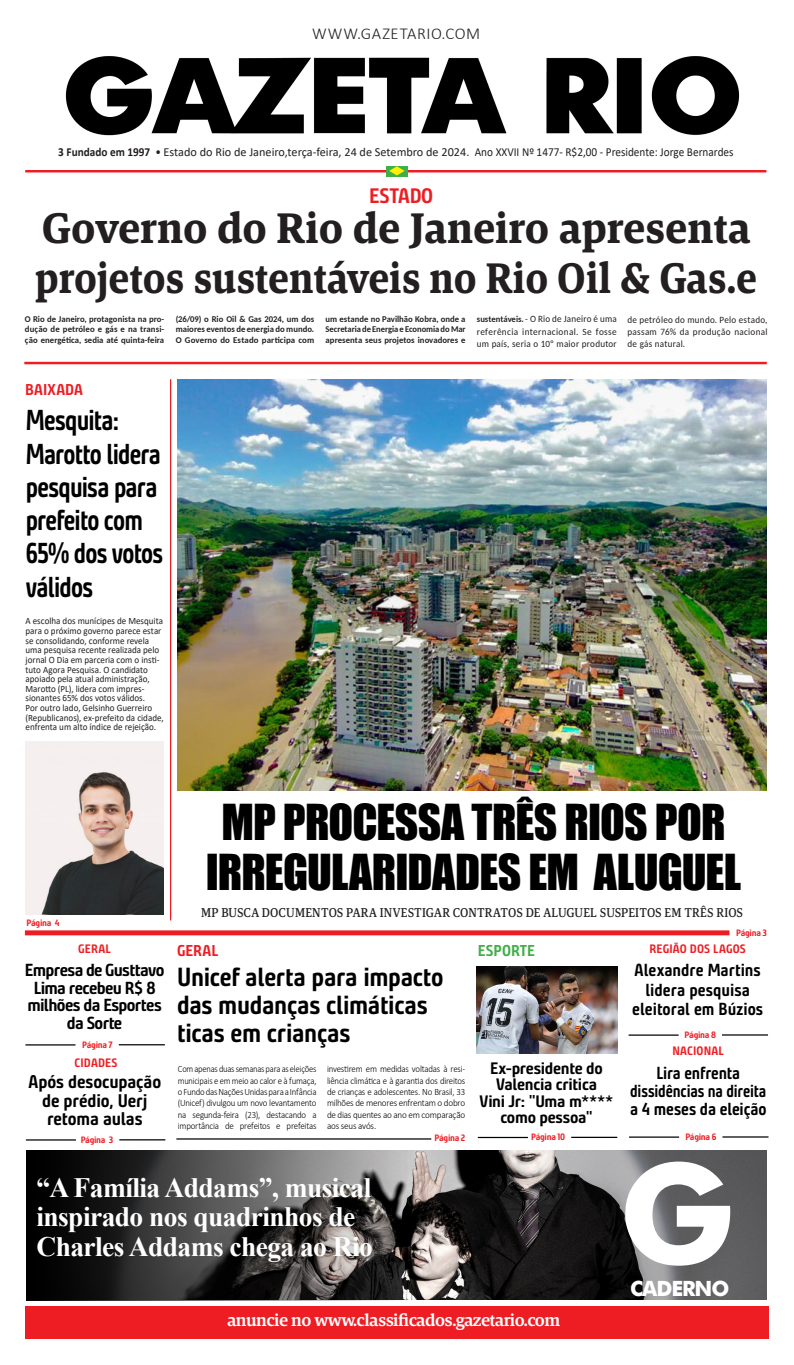
<style>
.page{position:relative;width:794px;height:1365px;background:#fff}
.page>*{position:absolute;margin:0;border:0;box-sizing:border-box;transform-origin:0 0}
.t1{font:700 139.12px "Futura";color:#fff}
.TEXTO_NORMAL_-_X{font:45.5px "Impact";letter-spacing:-.02em;color:#000}
.Tit_-_Manchete_6_col_2_linhas{font:700 43.75px/49.9px "Askan";color:#231f20;scale:.96 1}
.Nº_CHAMADA_DA_PAG_-_CAPA{font:700 28.88px/33.2px "Bunday Clean";letter-spacing:-.035em;color:#000;scale:.83 1}
.Tit_-_Manchete_6_col_2_linhas-2{font:700 28px/29.8px "Times New Roman";letter-spacing:-.02em;color:#fff}
.Nº_CHAMADA_DA_PAG_-_CAPA-2{font:700 26.25px/28px "Bunday Clean";letter-spacing:-.01em;color:#000;scale:.94 1}
.t2{font:700 21px "Futura";letter-spacing:-.05em;color:#fff}
.TEXTO_NORMAL{font:700 21px "Bunday Clean";letter-spacing:-.015em;color:#ee1d23}
.Nº_CHAMADA_DA_PAG_-_CAPA-3{font:700 18.38px/18.4px "Bunday Clean";letter-spacing:-.01em;color:#000;text-align:center;scale:.96 1}
.Nº_CHAMADA_DA_PAG_-_CAPA-4{font:700 17.5px/17.5px "Bunday Clean";letter-spacing:-.04em;color:#000;text-align:center}
.Nº_CHAMADA_DA_PAG_-_CAPA-5{font:700 17.5px/17.5px "Bunday Clean";letter-spacing:-.01em;color:#000;text-align:center;scale:.9 1}
.Nº_CHAMADA_DA_PAG_-_CAPA-6{font:700 17.5px/19.2px "Bunday Clean";letter-spacing:-.01em;color:#000;text-align:center;scale:.93 1}
.Tit_-_2_col_-_2_linhas{font:600 17.5px "Askan";letter-spacing:-.03em;color:#fff}
.Nº_CHAMADA_DA_PAG_-_CAPA-7{font:700 16.62px/16.6px "Bunday Clean";letter-spacing:-.02em;color:#000;text-align:center}
.TEXTO_NORMAL-2{font:300 16.62px "Calibri";letter-spacing:.035em;color:#231f20}
.TEXTO_NORMAL-3{font:700 15.75px "Bunday Clean";letter-spacing:.01em;color:#ee1d23}
.TEXTO_NORMAL-4{font:700 15.75px "Bunday Clean";letter-spacing:.005em;color:#40ae49}
.TEXTO_NORMAL_-_X-2{font:500 13.12px "Askan";letter-spacing:.01em;color:#231f20;scale:.89 1}
.t3{font:12.25px "Calibri";color:#231f20;scale:.92 1}
.TEXTO_NORMAL-5{font:700 12.25px "Bunday Clean";letter-spacing:.015em;color:#ee1d23}
.TEXTO_NORMAL-6{font:9.62px/9.6px "Calibri";color:#231f20;scale:.94 1}
.TEXTO_NORMAL-7{font:300 9.62px/11.4px "Calibri";letter-spacing:-.025em;color:#000;text-align:justify;scale:.89 1}
.TEXTO_NORMAL-8{font:300 9.62px/11.4px "Calibri";letter-spacing:-.025em;color:#000;text-align:justify;scale:.92 1}
.t4{font:9.62px/12.2px "Carlito";letter-spacing:.03em;color:#231f20;text-align:justify;scale:.94 1}
.Nº_CHAMADA_DA_PAG_-_CAPA-8{font:700 9.28px "Bunday Clean";letter-spacing:-.035em;color:#ee1d23}
.TEXTO_NORMAL_-_X-3{font:700 8.75px/10.5px "Carlito";letter-spacing:.005em;color:#231f20;text-align:justify}
.s1{font-weight:700}
.s2{font-weight:700;font-size:8.75px}
</style>
<div class="page">
<img style="left:407px;top:1150px;width:359px;height:149px">
<img style="left:65px;top:56px;width:675px;height:80px">
<hr style="left:25px;top:170px;width:363px;height:2px;background:#ee1d23">
<hr style="left:407px;top:170px;width:359px;height:2px;background:#ee1d23">
<div style="left:386px;top:166px;width:21px;height:10px;background:#40ae49"></div>
<svg style="left:389px;top:166px;width:15px;height:9px"></svg>
<div style="left:25px;top:1306px;width:743px;height:32px;background:#ee1d23"></div>
<hr style="left:24px;top:362px;width:743px;height:2px;background:#ee1d23">
<div style="left:25px;top:930px;width:704px;height:5px;background:#ee1d23"></div>
<hr style="left:25px;top:1044px;width:50px;height:1px;background:#000">
<hr style="left:119px;top:1044px;width:46px;height:1px;background:#000">
<hr style="left:26px;top:1139px;width:50px;height:1px;background:#000">
<hr style="left:119px;top:1139px;width:46px;height:1px;background:#000">
<hr style="left:628px;top:1034px;width:50px;height:1px;background:#000">
<hr style="left:722px;top:1034px;width:46px;height:1px;background:#000">
<hr style="left:629px;top:1136px;width:50px;height:1px;background:#000">
<hr style="left:722px;top:1136px;width:46px;height:1px;background:#000">
<hr style="left:478px;top:1136px;width:50px;height:1px;background:#000">
<hr style="left:571px;top:1136px;width:46px;height:1px;background:#000">
<hr style="left:176px;top:1138px;width:255px;height:1px;background:#000">
<svg style="left:26px;top:1150px;width:381px;height:150px;background:#3a3939"></svg>
<hr style="left:170px;top:379px;width:1px;height:541px;background:#ee1d23">
<img style="left:476px;top:966px;width:141px;height:86px">
<img style="left:177px;top:379px;width:589px;height:411px">
<img style="left:25px;top:741px;width:139px;height:173px">
<p class="TEXTO_NORMAL-2" style="left:312px;top:23px;width:170px">WWW.GAZETARIO.COM</p>
<p class="t3" style="left:58px;top:143px;width:735px"><span class="s1">3 Fundado em 1997</span> • Estado do Rio de Janeiro,terça-feira, 24 de Setembro de 2024. Ano XXVII Nº 1477- R$2,00 - Presidente: Jorge Bernardes</p>
<p class="TEXTO_NORMAL" style="left:369px;top:182px;width:66px">ESTADO</p>
<p class="Tit_-_Manchete_6_col_2_linhas" style="left:35px;top:203px;width:753px">Governo do Rio de Janeiro apresenta projetos sustentáveis no Rio Oil &amp; Gas.e</p>
<p class="TEXTO_NORMAL_-_X-3" style="left:25px;top:313px;width:141px">O Rio de Janeiro, protagonista na pro&shy;dução de petróleo e gás e na transi&shy;ção energética, sedia até quinta-feira</p>
<p class="TEXTO_NORMAL_-_X-3" style="left:176px;top:313px;width:140px">(26/09) o Rio Oil &amp; Gas 2024, um dos maiores eventos de energia do mundo.<br>O Governo do Estado participa com</p>
<p class="TEXTO_NORMAL_-_X-3" style="left:325px;top:313px;width:141px">um estande no Pavilhão Kobra, onde a Secretaria de Energia e Economia do Mar apresenta seus projetos inovadores e</p>
<p class="t4" style="left:477px;top:312px;width:150px"><span class="s2">sustentáveis.</span> - O Rio de Janeiro é uma referência internacional. Se fosse um país, seria o 10º maior produtor</p>
<p class="t4" style="left:627px;top:313px;width:150px">de petróleo do mundo. Pelo estado, passam 76% da produção nacional de gás natural.</p>
<p class="TEXTO_NORMAL-3" style="left:25px;top:379px;width:59px">BAIXADA</p>
<p class="Nº_CHAMADA_DA_PAG_-_CAPA" style="left:26px;top:403px;width:167px">Mesquita:<br>Marotto lidera pesquisa para prefeito com<br>65% dos votos válidos</p>
<p class="TEXTO_NORMAL-6" style="left:26px;top:616px;width:148px">A escolha dos munícipes de Mesquita para o próximo governo parece estar se consolidando, conforme revela uma pesquisa recente realizada pelo jornal O Dia em parceria com o insti&shy;tuto Agora Pesquisa. O candidato apoiado pela atual administração, Marotto (PL), lidera com impres&shy;sionantes 65% dos votos válidos.<br>Por outro lado, Gelsinho Guerreiro (Republicanos), ex-prefeito da cidade, enfrenta um alto índice de rejeição.</p>
<p class="Nº_CHAMADA_DA_PAG_-_CAPA-8" style="left:27px;top:916px;width:34px">Página 4</p>
<p class="TEXTO_NORMAL-5" style="left:78px;top:940px;width:34px">GERAL</p>
<p class="Nº_CHAMADA_DA_PAG_-_CAPA-4" style="left:25px;top:961px;width:141px">Empresa de Gusttavo<br>Lima recebeu R$ 8 milhões da Esportes da Sorte</p>
<p class="Nº_CHAMADA_DA_PAG_-_CAPA-8" style="left:82px;top:1038px;width:32px">Página 7</p>
<p class="TEXTO_NORMAL-5" style="left:74px;top:1054px;width:45px">CIDADES</p>
<p class="Nº_CHAMADA_DA_PAG_-_CAPA-3" style="left:29px;top:1072px;width:140px">Após desocupação de prédio, Uerj retoma aulas</p>
<p class="Nº_CHAMADA_DA_PAG_-_CAPA-8" style="left:81px;top:1133px;width:34px">Página 3</p>
<p class="TEXTO_NORMAL_-_X" style="left:221px;top:787px;width:505px">MP PROCESSA TRÊS RIOS POR</p>
<p class="TEXTO_NORMAL_-_X" style="left:206px;top:836px;width:536px">IRREGULARIDADES EM ALUGUEL</p>
<p class="TEXTO_NORMAL_-_X-2" style="left:201px;top:904px;width:610px">MP BUSCA DOCUMENTOS PARA INVESTIGAR CONTRATOS DE ALUGUEL SUSPEITOS EM TRÊS RIOS</p>
<p class="TEXTO_NORMAL-3" style="left:177px;top:939px;width:43px">GERAL</p>
<p class="Nº_CHAMADA_DA_PAG_-_CAPA-2" style="left:177px;top:962px;width:285px">Unicef alerta para impacto das mudanças climáticas ticas em crianças</p>
<p class="TEXTO_NORMAL-7" style="left:178px;top:1063px;width:157px">Com apenas duas semanas para as eleições municipais e em meio ao calor e à fumaça, o Fundo das Nações Unidas para a Infância (Unicef) divulgou um novo levantamento na segunda-feira (23), destacando a importância de prefeitos e prefeitas</p>
<p class="TEXTO_NORMAL-8" style="left:327px;top:1063px;width:152px">investirem em medidas voltadas à resi&shy;liência climática e à garantia dos direitos de crianças e adolescentes. No Brasil, 33 milhões de menores enfrentam o dobro de dias quentes ao ano em comparação aos seus avós.</p>
<p class="Nº_CHAMADA_DA_PAG_-_CAPA-8" style="left:434px;top:1131px;width:32px">Página 2</p>
<p class="TEXTO_NORMAL-4" style="left:478px;top:939px;width:59px">ESPORTE</p>
<p class="Nº_CHAMADA_DA_PAG_-_CAPA-7" style="left:490px;top:1059px;width:114px">Ex-presidente do<br>Valencia critica</p>
<p class="Nº_CHAMADA_DA_PAG_-_CAPA-7" style="left:479px;top:1092px;width:135px">Vini Jr: "Uma m**** como pessoa"</p>
<p class="Nº_CHAMADA_DA_PAG_-_CAPA-8" style="left:531px;top:1130px;width:35px">Página 10</p>
<p class="Nº_CHAMADA_DA_PAG_-_CAPA-8" style="left:736px;top:926px;width:32px">Página 3</p>
<p class="TEXTO_NORMAL-5" style="left:649px;top:940px;width:98px">REGIÃO DOS LAGOS</p>
<p class="Nº_CHAMADA_DA_PAG_-_CAPA-6" style="left:632px;top:960px;width:142px">Alexandre Martins lidera pesquisa eleitoral em Búzios</p>
<p class="Nº_CHAMADA_DA_PAG_-_CAPA-8" style="left:684px;top:1028px;width:33px">Página 8</p>
<p class="TEXTO_NORMAL-5" style="left:672px;top:1042px;width:53px">NACIONAL</p>
<p class="Nº_CHAMADA_DA_PAG_-_CAPA-5" style="left:630px;top:1064px;width:153px">Lira enfrenta dissidências na direita a 4 meses da eleição</p>
<p class="Nº_CHAMADA_DA_PAG_-_CAPA-8" style="left:685px;top:1130px;width:33px">Página 6</p>
<p class="Tit_-_Manchete_6_col_2_linhas-2" style="left:36px;top:1171px;width:338px">“A Família Addams”, musical inspirado nos quadrinhos de<br>Charles Addams chega ao Rio</p>
<p class="Tit_-_2_col_-_2_linhas" style="left:227px;top:1308px;width:335px">anuncie no www.classificados.gazetario.com</p>
<p class="t1" style="left:619px;top:1111px;width:119px">G</p>
<p class="t2" style="left:630px;top:1273px;width:101px">CADERNO</p>
</div>
